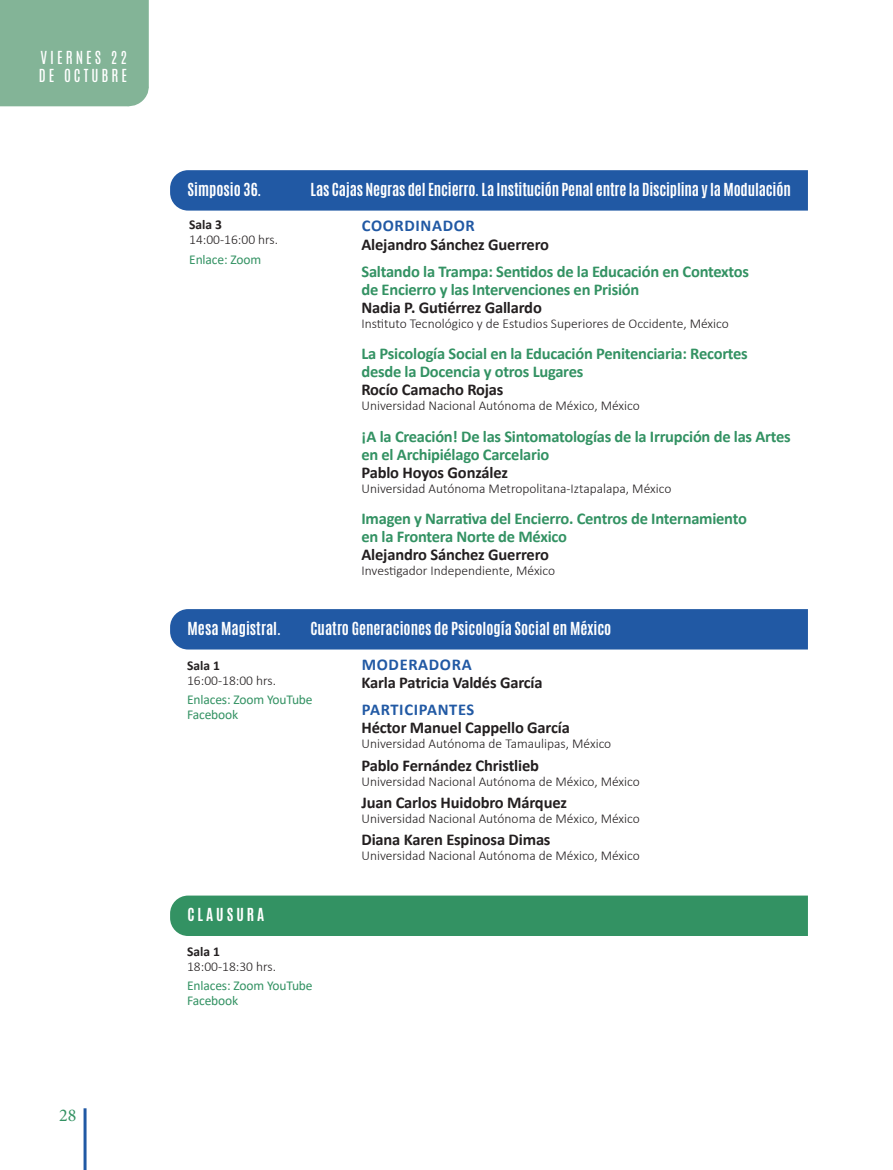
<style>
.page{position:relative;width:893px;height:1170px;background:#fff}
.page>*{position:absolute;margin:0;border:0;box-sizing:border-box;transform-origin:0 0}
.t1{font:18px "Minion Pro";color:#339263}
.titulo_pinencia_verd{font:700 16.5px/18px "Calibri";letter-spacing:-.015em;color:#339263}
.ponentes_nombres{font:700 16.5px "Calibri";letter-spacing:-.01em;color:#231f20}
.COORDINADOR_PRESENTA{font:700 16.5px "Calibri";letter-spacing:.04em;color:#2159a4}
.titulo_propuesta_2{font:700 15px "Antonio";color:#fff}
.t2{font:15px/18px "Antonio";letter-spacing:.2em;color:#fff}
.titulo_propuesta_2-2{font:700 15px "Antonio";letter-spacing:.2em;color:#fff}
.dependencia{font:300 13.5px "Calibri";color:#231f20}
.zoom{font:13.5px/15px "Calibri";letter-spacing:-.03em;color:#339263}
.SALA{font:700 13.5px "Calibri";color:#231f20}
</style>
<div class="page">
<hr style="left:84px;top:1108px;width:3px;height:61px;background:#2159a4">
<div style="left:0;top:0;width:149px;height:107px;background:#83b497"></div>
<div style="left:170px;top:170px;width:638px;height:40px;background:#2159a4"></div>
<div style="left:170px;top:609px;width:638px;height:40px;background:#2159a4"></div>
<div style="left:170px;top:895px;width:638px;height:40px;background:#339263"></div>
<p class="t2" style="left:39px;top:49px;width:90px">VIERNES 22<br>DE OCTUBRE</p>
<h1 class="t1" style="left:59px;top:1103px;width:19px">28</h1>
<p class="titulo_propuesta_2" style="left:188px;top:178px;width:75px">Simposio 36.</p>
<p class="titulo_propuesta_2" style="left:311px;top:178px;width:482px">Las Cajas Negras del Encierro. La Institución Penal entre la Disciplina y la Modulación</p>
<p class="SALA" style="left:189px;top:215px;width:34px">Sala 3</p>
<p class="dependencia" style="left:189px;top:231px;width:90px">14:00-16:00 hrs.</p>
<p class="zoom" style="left:189px;top:251px;width:73px">Enlace: Zoom</p>
<p class="COORDINADOR_PRESENTA" style="left:362px;top:214px;width:115px">COORDINADOR</p>
<p class="ponentes_nombres" style="left:361px;top:232px;width:189px">Alejandro Sánchez Guerrero</p>
<p class="titulo_pinencia_verd" style="left:361px;top:262px;width:389px">Saltando la Trampa: Sentidos de la Educación en Contextos de Encierro y las Intervenciones en Prisión</p>
<p class="ponentes_nombres" style="left:361px;top:295px;width:182px">Nadia P. Gutiérrez Gallardo</p>
<p class="dependencia" style="left:361px;top:315px;width:369px">Instituto Tecnológico y de Estudios Superiores de Occidente, México</p>
<p class="titulo_pinencia_verd" style="left:361px;top:344px;width:388px">La Psicología Social en la Educación Penitenciaria: Recortes desde la Docencia y otros Lugares</p>
<p class="ponentes_nombres" style="left:361px;top:378px;width:144px">Rocío Camacho Rojas</p>
<p class="dependencia" style="left:361px;top:397px;width:280px">Universidad Nacional Autónoma de México, México</p>
<p class="titulo_pinencia_verd" style="left:361px;top:427px;width:431px">¡A la Creación! De las Sintomatologías de la Irrupción de las Artes en el Archipiélago Carcelario</p>
<p class="ponentes_nombres" style="left:361px;top:460px;width:148px">Pablo Hoyos González</p>
<p class="dependencia" style="left:361px;top:479px;width:311px">Universidad Autónoma Metropolitana-Iztapalapa, México</p>
<p class="titulo_pinencia_verd" style="left:361px;top:509px;width:387px">Imagen y Narrativa del Encierro. Centros de Internamiento en la Frontera Norte de México</p>
<p class="ponentes_nombres" style="left:361px;top:543px;width:189px">Alejandro Sánchez Guerrero</p>
<p class="dependencia" style="left:361px;top:562px;width:195px">Investigador Independiente, México</p>
<p class="titulo_propuesta_2" style="left:188px;top:617px;width:95px">Mesa Magistral.</p>
<p class="titulo_propuesta_2" style="left:311px;top:617px;width:302px">Cuatro Generaciones de Psicología Social en México</p>
<p class="SALA" style="left:187px;top:655px;width:34px">Sala 1</p>
<p class="dependencia" style="left:187px;top:671px;width:90px">16:00-18:00 hrs.</p>
<p class="zoom" style="left:187px;top:691px;width:127px">Enlaces: Zoom YouTube<br>Facebook</p>
<p class="titulo_propuesta_2-2" style="left:188px;top:903px;width:78px">CLAUSURA</p>
<p class="SALA" style="left:187px;top:941px;width:34px">Sala 1</p>
<p class="dependencia" style="left:187px;top:958px;width:90px">18:00-18:30 hrs.</p>
<p class="zoom" style="left:187px;top:977px;width:127px">Enlaces: Zoom YouTube<br>Facebook</p>
<p class="COORDINADOR_PRESENTA" style="left:362px;top:653px;width:111px">MODERADORA</p>
<p class="ponentes_nombres" style="left:361px;top:671px;width:183px">Karla Patricia Valdés García</p>
<p class="COORDINADOR_PRESENTA" style="left:362px;top:698px;width:114px">PARTICIPANTES</p>
<p class="ponentes_nombres" style="left:361px;top:716px;width:210px">Héctor Manuel Cappello García</p>
<p class="dependencia" style="left:361px;top:735px;width:251px">Universidad Autónoma de Tamaulipas, México</p>
<p class="ponentes_nombres" style="left:361px;top:753px;width:179px">Pablo Fernández Christlieb</p>
<p class="dependencia" style="left:361px;top:772px;width:280px">Universidad Nacional Autónoma de México, México</p>
<p class="ponentes_nombres" style="left:361px;top:790px;width:207px">Juan Carlos Huidobro Márquez</p>
<p class="dependencia" style="left:361px;top:810px;width:280px">Universidad Nacional Autónoma de México, México</p>
<p class="ponentes_nombres" style="left:361px;top:828px;width:191px">Diana Karen Espinosa Dimas</p>
<p class="dependencia" style="left:361px;top:847px;width:280px">Universidad Nacional Autónoma de México, México</p>
</div>
